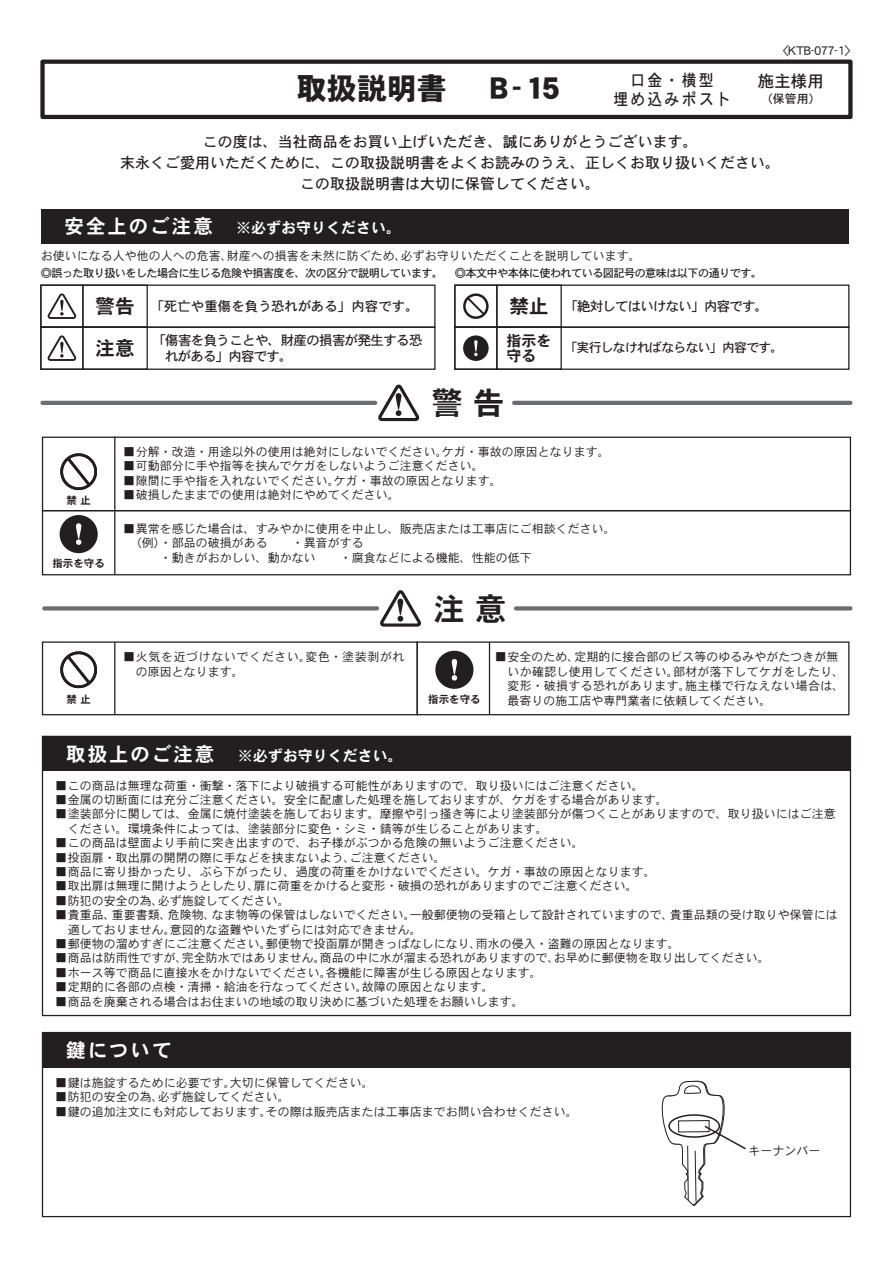
<style>
.page{position:relative;width:893px;height:1263px;background:#fff}
.page>*{position:absolute;margin:0;border:0;box-sizing:border-box;transform-origin:0 0}
.t1{font:31.2px "DFHS Gothic W7 WING RKSJ H";color:#231f20}
.t2{font:30px "DFHS Gothic W9 WINP RKSJ H";color:#231f20}
.t3{font:19.5px "DFHS Gothic W7 WINP RKSJ H";letter-spacing:.1em;color:#fff}
.t4{font:16.5px/18px "DFHS Gothic W5 WINP RKSJ H";letter-spacing:.15em;color:#231f20;text-align:center;scale:.9 1}
.t5{font:16.5px "DFHS Gothic W5 WINP RKSJ H";letter-spacing:.15em;color:#231f20}
.t6{font:15px/21px "DFHS Gothic W5 WINP RKSJ H";color:#231f20;text-align:center}
.t7{font:15px "DFHS Gothic W7 WINP RKSJ H";color:#fff}
.t8{font:15px/15px "DFHS Gothic W7 WINP RKSJ H";color:#231f20}
.t9{font:13.5px/16.2px "DFHS Gothic W5 WINP RKSJ H";letter-spacing:-.05em;color:#231f20}
.t10{font:13.5px "DFHS Gothic W5 WINP RKSJ H";color:#231f20}
.t11{font:12.9px "DFHS Gothic W5 WINP RKSJ H";letter-spacing:-.06em;color:#231f20}
.t12{font:12px "DFHS Gothic W3 WINP RKSJ H";color:#231f20}
.t13{font:12px/14.4px "DFHS Gothic W3 WINP RKSJ H";letter-spacing:.025em;color:#231f20}
.t14{font:12px/14.4px "DFHS Gothic W3 WINP RKSJ H";letter-spacing:.05em;color:#231f20}
.t15{font:12px "DFHS Gothic W5 WINP RKSJ H";color:#231f20}
.t16{font:11.25px "DFHS Gothic W5 WINP RKSJ H";letter-spacing:-.06em;color:#231f20}
.t17{font:10.5px "DFHS Gothic W7 WINP RKSJ H";color:#231f20}
.s1{font-size:19.5px}
.s2{font-family:"DFHS Gothic W7 WINP RKSJ H";font-size:19.5px}
</style>
<div class="page">
<div style="left:42px;top:437px;width:809px;height:74px;border:1px solid #231f20"></div>
<hr style="left:114px;top:437px;width:1px;height:74px;background:#231f20">
<svg style="left:60px;top:453px;width:37px;height:38px"></svg>
<svg style="left:60px;top:651px;width:37px;height:38px"></svg>
<div style="left:42px;top:510px;width:809px;height:65px;border:1px solid #231f20"></div>
<hr style="left:114px;top:511px;width:1px;height:64px;background:#231f20">
<div style="left:62px;top:517px;width:34px;height:34px;background:#231f20;border-radius:50%"></div>
<div style="left:60px;top:515px;width:38px;height:38px;border:4px solid #231f20;border-radius:50%"></div>
<svg style="left:76px;top:523px;width:5px;height:22px"></svg>
<div style="left:42px;top:641px;width:376px;height:74px;border:1px solid #231f20"></div>
<hr style="left:114px;top:642px;width:1px;height:73px;background:#231f20">
<div style="left:417px;top:641px;width:432px;height:74px;border:1px solid #231f20"></div>
<hr style="left:489px;top:642px;width:1px;height:73px;background:#231f20">
<div style="left:437px;top:653px;width:34px;height:34px;background:#231f20;border-radius:50%"></div>
<div style="left:435px;top:651px;width:38px;height:38px;border:4px solid #231f20;border-radius:50%"></div>
<svg style="left:452px;top:659px;width:5px;height:21px"></svg>
<div style="left:40px;top:60px;width:813px;height:59px;border:4px solid #231f20"></div>
<div style="left:42px;top:736px;width:808px;height:34px;background:#231f20"></div>
<svg style="left:377px;top:384px;width:43px;height:38px"></svg>
<hr style="left:514px;top:401px;width:336px;height:4px;background:#6c6d70">
<hr style="left:43px;top:401px;width:332px;height:4px;background:#6c6d70">
<svg style="left:380px;top:590px;width:41px;height:37px"></svg>
<svg style="left:516px;top:606px;width:334px;height:4px"></svg>
<svg style="left:44px;top:606px;width:333px;height:4px"></svg>
<div style="left:41px;top:209px;width:808px;height:34px;background:#231f20"></div>
<svg style="left:47px;top:335px;width:29px;height:26px"></svg>
<svg style="left:47px;top:293px;width:29px;height:26px"></svg>
<div style="left:463px;top:335px;width:26px;height:26px;background:#231f20;border-radius:50%"></div>
<svg style="left:474px;top:340px;width:4px;height:16px"></svg>
<svg style="left:463px;top:293px;width:26px;height:26px"></svg>
<div style="left:40px;top:285px;width:395px;height:43px;border:1px solid #231f20"></div>
<div style="left:40px;top:285px;width:44px;height:43px;border:1px solid #231f20"></div>
<div style="left:82px;top:285px;width:66px;height:43px;border:1px solid #231f20"></div>
<div style="left:454px;top:285px;width:395px;height:43px;border:1px solid #231f20"></div>
<div style="left:454px;top:285px;width:43px;height:43px;border:1px solid #231f20"></div>
<div style="left:496px;top:285px;width:66px;height:43px;border:1px solid #231f20"></div>
<div style="left:40px;top:327px;width:395px;height:43px;border:1px solid #231f20"></div>
<div style="left:40px;top:327px;width:44px;height:43px;border:1px solid #231f20"></div>
<div style="left:82px;top:327px;width:66px;height:43px;border:1px solid #231f20"></div>
<div style="left:454px;top:327px;width:395px;height:43px;border:1px solid #231f20"></div>
<div style="left:454px;top:327px;width:43px;height:43px;border:1px solid #231f20"></div>
<div style="left:496px;top:327px;width:66px;height:43px;border:1px solid #231f20"></div>
<svg style="left:661px;top:1080px;width:85px;height:126px"></svg>
<div style="left:42px;top:1033px;width:808px;height:34px;background:#231f20"></div>
<div style="left:42px;top:1032px;width:809px;height:185px;border:1px solid #231f20"></div>
<h2 class="t2" style="left:297px;top:73px;width:152px">取扱説明書</h2>
<h2 class="t2" style="left:490px;top:73px;width:70px">B-15</h2>
<p class="t15" style="left:783px;top:44px;width:69px">&lt;KTB-077-1&gt;</p>
<h3 class="t4" style="left:613px;top:72px;width:132px">口金・横型<br>埋め込みポスト</h3>
<h3 class="t5" style="left:758px;top:73px;width:67px">施主様用</h3>
<p class="t15" style="left:761px;top:93px;width:61px">（保管用）</p>
<p class="t6" style="left:120px;top:131px;width:661px">この度は、当社商品をお買い上げいただき、誠にありがとうございます。<br>末永くご愛用いただくために、この取扱説明書をよくお読みのうえ、正しくお取り扱いください。この取扱説明書は大切に保管してください。</p>
<p class="t7" style="left:65px;top:221px;width:338px"><span class="s1">安全上のご注意　</span>※必ずお守りください。</p>
<p class="t12" style="left:41px;top:250px;width:601px">お使いになる人や他の人への危害、財産への損害を未然に防ぐため、必ずお守りいただくことを説明しています。</p>
<p class="t16" style="left:41px;top:268px;width:723px">◎誤った取り扱いをした場合に生じる危険や損害度を、次の区分で説明しています。 ◎本文中や本体に使われている図記号の意味は以下の通りです。</p>
<p class="t10" style="left:96px;top:299px;width:325px"><span class="s2">警告</span> 「死亡や重傷を負う恐れがある」内容です。</p>
<p class="t8" style="left:506px;top:334px;width:46px">指示を守る</p>
<p class="t9" style="left:509px;top:298px;width:260px"><span class="s2">禁止</span> 「絶対してはいけない」内容です。</p>
<p class="t9" style="left:96px;top:333px;width:329px;text-indent:57px">「傷害を負うことや、財産の損害が発生する恐<sup>注意</sup> 　れがある」内容です。</p>
<p class="t11" style="left:564px;top:341px;width:221px">「実行しなければならない」内容です。</p>
<p class="t17" style="left:66px;top:495px;width:26px">禁 止</p>
<p class="t17" style="left:52px;top:558px;width:54px">指示を守る</p>
<p class="t17" style="left:66px;top:693px;width:26px">禁 止</p>
<h1 class="t1" style="left:432px;top:387px;width:74px">警 告</h1>
<p class="t12" style="left:123px;top:446px;width:488px">■分解・改造・用途以外の使用は絶対にしないでください。ケガ・事故の原因となります。</p>
<p class="t12" style="left:123px;top:460px;width:362px">■可動部分に手や指等を挟んでケガをしないようご注意ください。</p>
<p class="t12" style="left:123px;top:474px;width:380px">■隙間に手や指を入れないでください。ケガ・事故の原因となります。</p>
<p class="t12" style="left:123px;top:489px;width:278px">■破損したままでの使用は絶対にやめてください。</p>
<p class="t12" style="left:123px;top:522px;width:494px">■異常を感じた場合は、すみやかに使用を中止し、販売店または工事店にご相談ください。</p>
<p class="t12" style="left:130px;top:537px;width:235px">（例）・部品の破損がある　　・異音がする</p>
<p class="t12" style="left:136px;top:551px;width:397px">　　・動きがおかしい、動かない　　・腐食などによる機能、性能の低下</p>
<p class="t14" style="left:136px;top:650px;width:270px;text-indent:-13px">■火気を近づけないでください。変色・塗装剥がれの原因となります。</p>
<h1 class="t1" style="left:434px;top:593px;width:74px">注 意</h1>
<p class="t17" style="left:428px;top:693px;width:54px">指示を守る</p>
<p class="t13" style="left:507px;top:650px;width:339px;text-indent:-13px">■安全のため、定期的に接合部のビス等のゆるみやがたつきが無いか確認し使用してください。部材が落下してケガをしたり、変形・破損する恐れがあります。施主様で行なえない場合は、最寄りの施工店や専門業者に依頼してください。</p>
<p class="t7" style="left:66px;top:748px;width:338px"><span class="s1">取扱上のご注意　</span>※必ずお守りください。</p>
<p class="t12" style="left:55px;top:779px;width:590px">■この商品は無理な荷重・衝撃・落下により破損する可能性がありますので、取り扱いにはご注意ください。</p>
<p class="t12" style="left:55px;top:794px;width:614px">■金属の切断面には充分ご注意ください。安全に配慮した処理を施しておりますが、ケガをする場合があります。</p>
<p class="t12" style="left:55px;top:808px;width:782px">■塗装部分に関しては、金属に焼付塗装を施しております。摩擦や引っ掻き等により塗装部分が傷つくことがありますので、取り扱いにはご注意</p>
<p class="t12" style="left:55px;top:837px;width:530px">■この商品は壁面より手前に突き出ますので、お子様がぶつかる危険の無いようご注意ください。</p>
<p class="t12" style="left:55px;top:851px;width:392px">■投函扉・取出扉の開閉の際に手などを挟まないよう、ご注意ください。</p>
<p class="t12" style="left:55px;top:866px;width:602px">■商品に寄り掛かったり、ぶら下がったり、過度の荷重をかけないでください。ケガ・事故の原因となります。</p>
<p class="t12" style="left:55px;top:880px;width:584px">■取出扉は無理に開けようとしたり、扉に荷重をかけると変形・破損の恐れがありますのでご注意ください。</p>
<p class="t12" style="left:55px;top:894px;width:236px">■防犯の安全の為、必ず施錠してください。</p>
<p class="t12" style="left:55px;top:909px;width:784px">■貴重品、重要書類、危険物、なま物等の保管はしないでください。一般郵便物の受箱として設計されていますので、貴重品類の受け取りや保管には</p>
<p class="t12" style="left:55px;top:938px;width:626px">■郵便物の溜めすぎにご注意ください。郵便物で投函扉が開きっぱなしになり、雨水の侵入・盗難の原因となります。</p>
<p class="t12" style="left:55px;top:952px;width:716px">■商品は防雨性ですが、完全防水ではありません。商品の中に水が溜まる恐れがありますので、お早めに郵便物を取り出してください。</p>
<p class="t12" style="left:55px;top:966px;width:488px">■ホース等で商品に直接水をかけないでください。各機能に障害が生じる原因となります。</p>
<p class="t12" style="left:55px;top:981px;width:440px">■定期的に各部の点検・清掃・給油を行なってください。故障の原因となります。</p>
<p class="t12" style="left:55px;top:995px;width:470px">■商品を廃棄される場合はお住まいの地域の取り決めに基づいた処理をお願いします。</p>
<p class="t12" style="left:68px;top:822px;width:481px">ください。環境条件によっては、塗装部分に変色・シミ・錆等が生じることがあります。</p>
<p class="t12" style="left:68px;top:923px;width:355px">適しておりません。意図的な盗難やいたずらには対応できません。</p>
<h3 class="t3" style="left:66px;top:1041px;width:107px">鍵について</h3>
<p class="t12" style="left:55px;top:1076px;width:320px">■鍵は施錠するために必要です。大切に保管してください。</p>
<p class="t12" style="left:55px;top:1091px;width:236px">■防犯の安全の為、必ず施錠してください。</p>
<p class="t12" style="left:55px;top:1105px;width:524px">■鍵の追加注文にも対応しております。その際は販売店または工事店までお問い合わせください。</p>
<p class="t12" style="left:748px;top:1145px;width:73px">キーナンバー</p>
</div>
